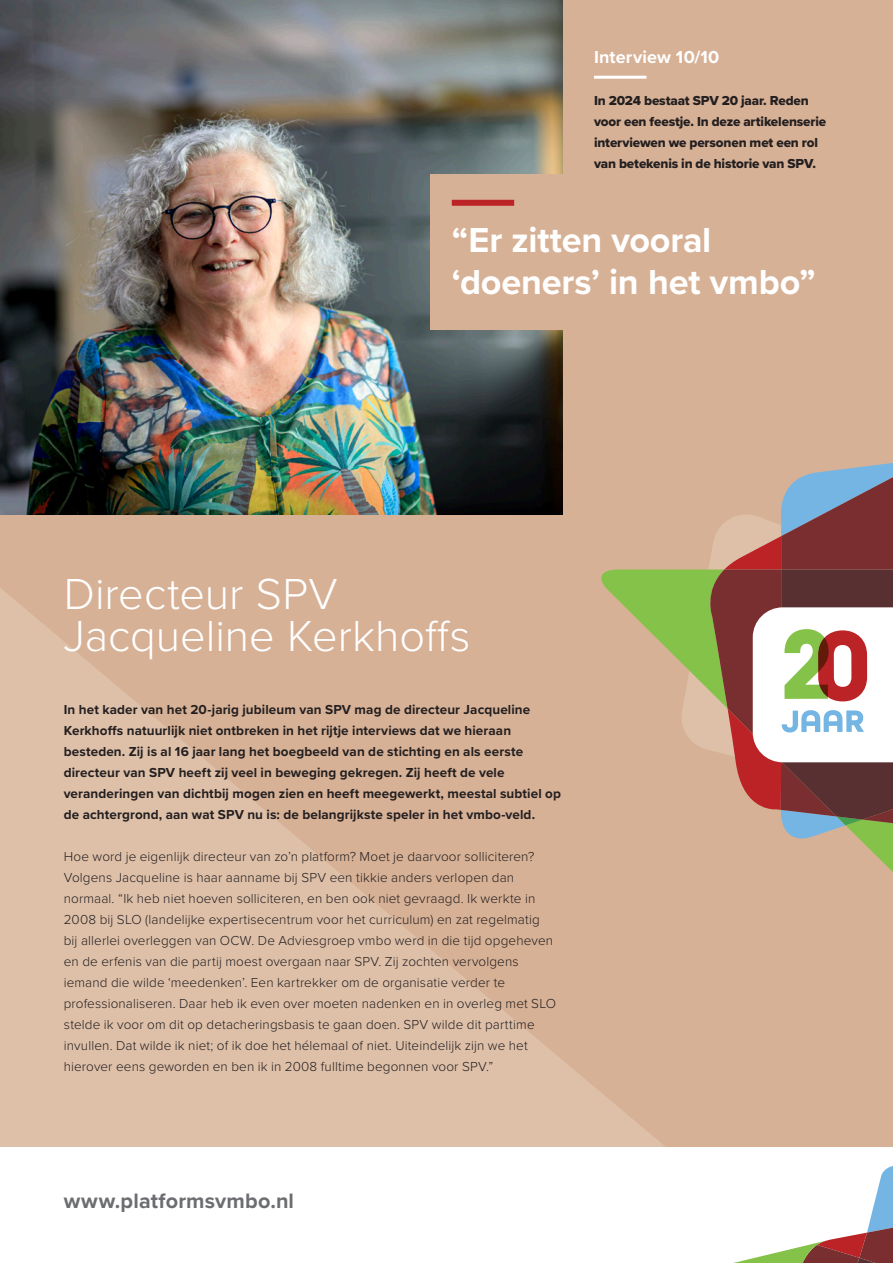
<style>
.page{position:relative;width:893px;height:1263px;background:#fff}
.page>*{position:absolute;margin:0;border:0;box-sizing:border-box;transform-origin:0 0}
.t1{font:300 45px "Proxima Nova";color:#fff}
.t2{font:700 36px "Proxima Nova";letter-spacing:-.005em;color:#fff}
.t3{font:700 21.6px "Proxima Nova";letter-spacing:.01em;color:#6c6d70}
.t4{font:700 18px "Proxima Nova";letter-spacing:.01em;color:#fff}
.t5{font:300 13.5px/21px "Proxima Nova";letter-spacing:.01em;color:#231f20}
.t6{font:700 13.5px/21px "Proxima Nova";letter-spacing:.01em;color:#231f20}
.t7{font:13.5px/21px "Proxima Nova Extrabld";letter-spacing:-.01em;color:#231f20}
</style>
<div class="page">
<svg style="left:733px;top:1166px;width:160px;height:97px"></svg>
<div style="left:0;top:0;width:893px;height:1147px;background:#d7b196"></div>
<svg style="left:0;top:588px;width:665px;height:559px;fill:#dec0a9"></svg>
<img style="left:0;top:0;width:563px;height:514px">
<div style="left:431px;top:174px;width:398px;height:156px;background:#d7b196"></div>
<div style="left:452px;top:200px;width:62px;height:6px;background:#bc2327"></div>
<hr style="left:594px;top:76px;width:52px;height:3px;background:#fff">
<svg style="left:601px;top:569px;width:292px;height:343px"></svg>
<svg style="left:703px;top:463px;width:190px;height:375px"></svg>
<p class="t4" style="left:594px;top:44px;width:127px">Interview 10/10</p>
<p class="t7" style="left:594px;top:90px;width:234px">In 2024 bestaat SPV 20 jaar. Reden voor een feestje. In deze artikelenserie interviewen we personen met een rol van betekenis in de historie van SPV.</p>
<p class="t2" style="left:452px;top:213px;width:261px">“Er zitten vooral</p>
<p class="t2" style="left:452px;top:255px;width:365px">‘doeners’ in het vmbo”</p>
<p class="t1" style="left:64px;top:560px;width:275px">Directeur SPV</p>
<p class="t1" style="left:64px;top:602px;width:408px">Jacqueline Kerkhoffs</p>
<p class="t6" style="left:64px;top:699px;width:499px">In het kader van het 20-jarig jubileum van SPV mag de directeur Jacqueline Kerkhoffs natuurlijk niet ontbreken in het rijtje interviews dat we hieraan besteden. Zij is al 16 jaar lang het boegbeeld van de stichting en als eerste directeur van SPV heeft zij veel in beweging gekregen. Zij heeft de vele veranderingen van dichtbij mogen zien en heeft meegewerkt, meestal subtiel op de achtergrond, aan wat SPV nu is: de belangrijkste speler in het vmbo-veld.</p>
<p class="t5" style="left:64px;top:845px;width:472px">Hoe word je eigenlijk directeur van zo’n platform? Moet je daarvoor solliciteren?</p>
<p class="t5" style="left:64px;top:866px;width:494px">Volgens Jacqueline is haar aanname bij SPV een tikkie anders verlopen dan normaal. “Ik heb niet hoeven solliciteren, en ben ook niet gevraagd. Ik werkte in 2008 bij SLO (landelijke expertisecentrum voor het curriculum) en zat regelmatig bij allerlei overleggen van OCW. De Adviesgroep vmbo werd in die tijd opgeheven en de erfenis van die partij moest overgaan naar SPV. Zij zochten vervolgens iemand die wilde ‘meedenken’. Een kartrekker om de organisatie verder te professionaliseren. Daar heb ik even over moeten nadenken en in overleg met SLO stelde ik voor om dit op detacheringsbasis te gaan doen. SPV wilde dit parttime invullen. Dat wilde ik niet; of ik doe het hélemaal of niet. Uiteindelijk zijn we het hierover eens geworden en ben ik in 2008 fulltime begonnen voor SPV.”</p>
<p class="t3" style="left:64px;top:1184px;width:232px">www.platformsvmbo.nl</p>
</div>
